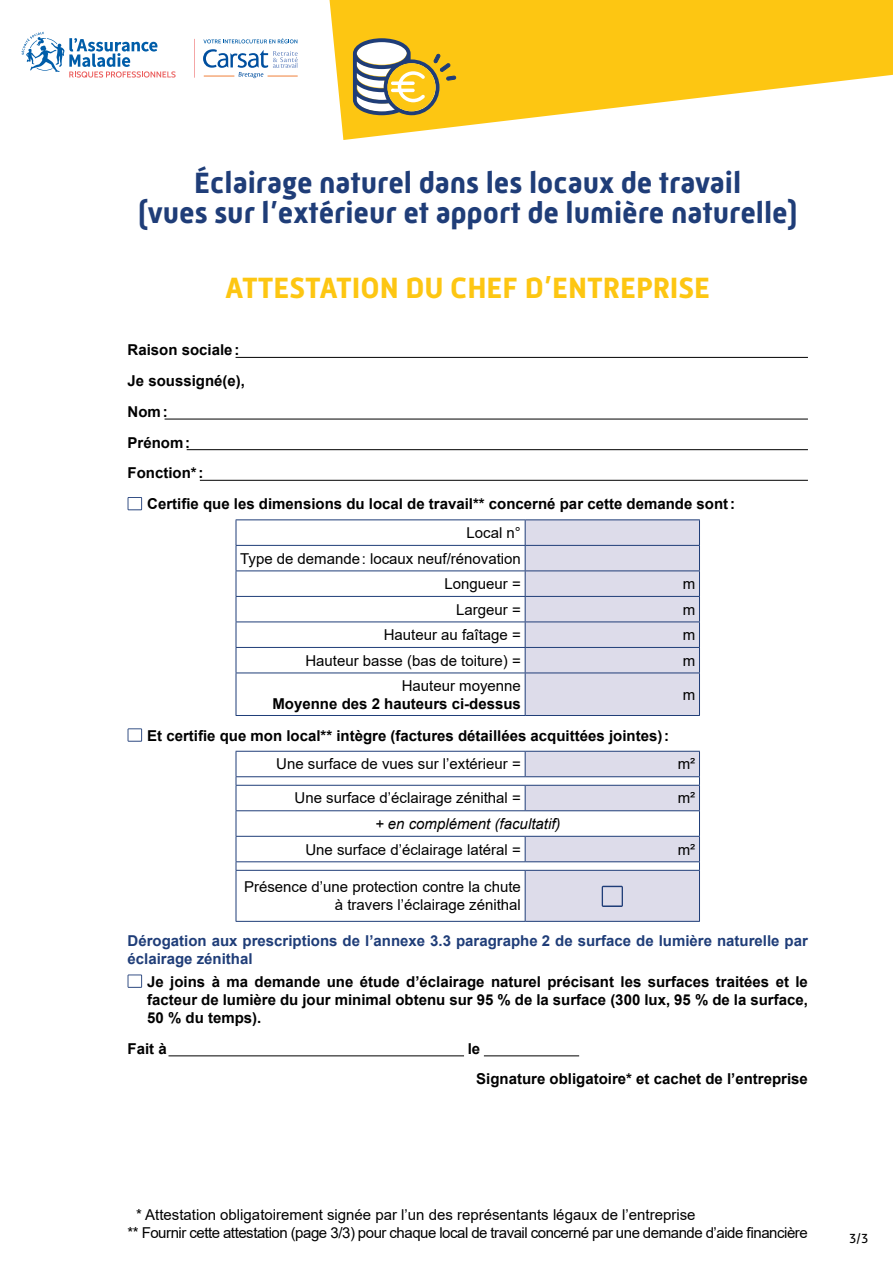
<style>
.page{position:relative;width:893px;height:1263px;background:#fff}
.page>*{position:absolute;margin:0;border:0;box-sizing:border-box;transform-origin:0 0}
.t1{font:700 30px/30px "Mic 32 New";color:#1f3d78;text-align:center}
.t2{font:700 30px "Mic 32 New";color:#fdc612}
.t3{font:700 15px/30.8px "Arial";color:#000}
.t4{font:15px/25.5px "Arial";color:#000;text-align:right}
.t5{font:15px/18px "Arial";letter-spacing:-.03em;color:#000}
.t6{font:700 15px/18px "Arial";color:#1f3d78}
.t7{font:italic 15px "Arial";color:#000}
.t8{font:13.5px "Mic 32 New";color:#000}
</style>
<div class="page">
<svg style="left:21px;top:32px;width:155px;height:46px"></svg>
<svg style="left:203px;top:38px;width:94px;height:5px"></svg>
<svg style="left:194px;top:39px;width:1px;height:39px"></svg>
<svg style="left:203px;top:49px;width:95px;height:29px"></svg>
<svg style="left:330px;top:0;width:563px;height:140px;fill:#fdc612"></svg>
<svg style="left:353px;top:38px;width:103px;height:77px"></svg>
<svg style="left:128px;top:497px;width:14px;height:13px"></svg>
<hr style="left:236px;top:519px;width:289px;height:1px;background:#1f3d78">
<hr style="left:525px;top:519px;width:175px;height:1px;background:#1f3d78">
<hr style="left:236px;top:545px;width:289px;height:1px;background:#1f3d78">
<hr style="left:236px;top:570px;width:289px;height:1px;background:#1f3d78">
<hr style="left:236px;top:596px;width:289px;height:1px;background:#1f3d78">
<hr style="left:236px;top:621px;width:289px;height:1px;background:#1f3d78">
<hr style="left:236px;top:647px;width:289px;height:1px;background:#1f3d78">
<svg style="left:236px;top:520px;width:1px;height:153px"></svg>
<svg style="left:525px;top:520px;width:175px;height:195px;background:#d5d5e5"></svg>
<hr style="left:236px;top:673px;width:289px;height:1px;background:#1f3d78">
<hr style="left:236px;top:673px;width:1px;height:42px;background:#1f3d78">
<hr style="left:525px;top:673px;width:175px;height:1px;background:#1f3d78">
<hr style="left:525px;top:673px;width:1px;height:42px;background:#1f3d78">
<hr style="left:699px;top:673px;width:1px;height:42px;background:#1f3d78">
<hr style="left:236px;top:715px;width:289px;height:1px;background:#1f3d78">
<hr style="left:525px;top:715px;width:175px;height:1px;background:#1f3d78">
<svg style="left:128px;top:728px;width:14px;height:14px"></svg>
<hr style="left:236px;top:751px;width:289px;height:1px;background:#1f3d78">
<hr style="left:236px;top:776px;width:289px;height:1px;background:#1f3d78">
<hr style="left:236px;top:785px;width:289px;height:1px;background:#1f3d78">
<hr style="left:236px;top:810px;width:289px;height:1px;background:#1f3d78">
<hr style="left:236px;top:836px;width:289px;height:1px;background:#1f3d78">
<hr style="left:236px;top:861px;width:289px;height:1px;background:#1f3d78">
<svg style="left:236px;top:752px;width:1px;height:118px"></svg>
<hr style="left:236px;top:870px;width:289px;height:1px;background:#1f3d78">
<hr style="left:236px;top:871px;width:1px;height:50px;background:#1f3d78">
<hr style="left:236px;top:921px;width:289px;height:1px;background:#1f3d78">
<hr style="left:525px;top:921px;width:175px;height:1px;background:#1f3d78">
<svg style="left:525px;top:751px;width:175px;height:170px"></svg>
<svg style="left:128px;top:974px;width:14px;height:14px"></svg>
<hr style="left:236px;top:357px;width:572px;height:1px;background:#000">
<hr style="left:165px;top:419px;width:643px;height:1px;background:#000">
<hr style="left:187px;top:449px;width:621px;height:1px;background:#000">
<hr style="left:200px;top:480px;width:608px;height:1px;background:#000">
<hr style="left:168px;top:1055px;width:296px;height:1px;background:#000">
<hr style="left:484px;top:1055px;width:95px;height:1px;background:#000">
<h1 class="t1" style="left:138px;top:168px;width:662px">Éclairage naturel dans les locaux de travail<br>(vues sur l’extérieur et apport de lumière naturelle)</h1>
<h1 class="t2" style="left:225px;top:271px;width:486px">ATTESTATION DU CHEF D’ENTREPRISE</h1>
<p class="t3" style="left:128px;top:335px;width:119px">Raison sociale:<br>Je soussigné(e),<br>Nom:<br>Prénom:<br>Fonction*:</p>
<p class="t3" style="left:147px;top:489px;width:589px">Certifie que les dimensions du local de travail** concerné par cette demande sont:</p>
<p class="t4" style="left:240px;top:520px;width:282px">Local n°<br>Type de demande: locaux neuf/rénovation<br>Longueur =</p>
<p class="t4" style="left:683px;top:571px;width:14px">m</p>
<p class="t4" style="left:456px;top:597px;width:66px">Largeur =</p>
<p class="t4" style="left:683px;top:597px;width:14px">m</p>
<p class="t4" style="left:384px;top:622px;width:139px">Hauteur au faîtage =</p>
<p class="t4" style="left:683px;top:622px;width:14px">m</p>
<p class="t4" style="left:305px;top:648px;width:217px">Hauteur basse (bas de toiture) =</p>
<p class="t4" style="left:683px;top:648px;width:14px">m</p>
<p class="t4" style="left:402px;top:673px;width:121px">Hauteur moyenne</p>
<p class="t3" style="left:272px;top:688px;width:250px">Moyenne des 2 hauteurs ci-dessus</p>
<p class="t4" style="left:683px;top:682px;width:14px">m</p>
<p class="t3" style="left:147px;top:720px;width:524px">Et certifie que mon local** intègre (factures détaillées acquittées jointes):</p>
<p class="t4" style="left:276px;top:751px;width:246px">Une surface de vues sur l’extérieur =</p>
<p class="t4" style="left:678px;top:751px;width:19px">m²</p>
<p class="t4" style="left:294px;top:785px;width:228px">Une surface d’éclairage zénithal =</p>
<p class="t4" style="left:678px;top:785px;width:19px">m²</p>
<p class="t7" style="left:375px;top:814px;width:187px">+ en complément (facultatif)</p>
<p class="t4" style="left:305px;top:836px;width:217px">Une surface d’éclairage latéral =</p>
<p class="t4" style="left:678px;top:836px;width:19px">m²</p>
<p class="t4" style="left:244px;top:878px;width:278px;line-height:18px">Présence d’une protection contre la chute à travers l’éclairage zénithal</p>
<p class="t6" style="left:128px;top:932px;width:682px">Dérogation aux prescriptions de l’annexe 3.3 paragraphe 2 de surface de lumière naturelle par éclairage zénithal</p>
<p class="t3" style="left:147px;top:973px;width:662px;line-height:18px;text-align:justify">Je joins à ma demande une étude d’éclairage naturel précisant les surfaces traitées et le facteur de lumière du jour minimal obtenu sur 95 % de la surface (300 lux, 95 % de la surface, 50 % du temps).</p>
<p class="t3" style="left:128px;top:1033px;width:41px">Fait à</p>
<p class="t3" style="left:476px;top:1033px;width:333px;text-indent:-8px">le<br>Signature obligatoire* et cachet de l’entreprise</p>
<p class="t5" style="left:128px;top:1206px;width:682px;text-indent:9px">* Attestation obligatoirement signée par l’un des représentants légaux de l’entreprise<br>** Fournir cette attestation (page 3/3) pour chaque local de travail concerné par une demande d’aide financière</p>
<p class="t8" style="left:849px;top:1231px;width:20px">3/3</p>
</div>
